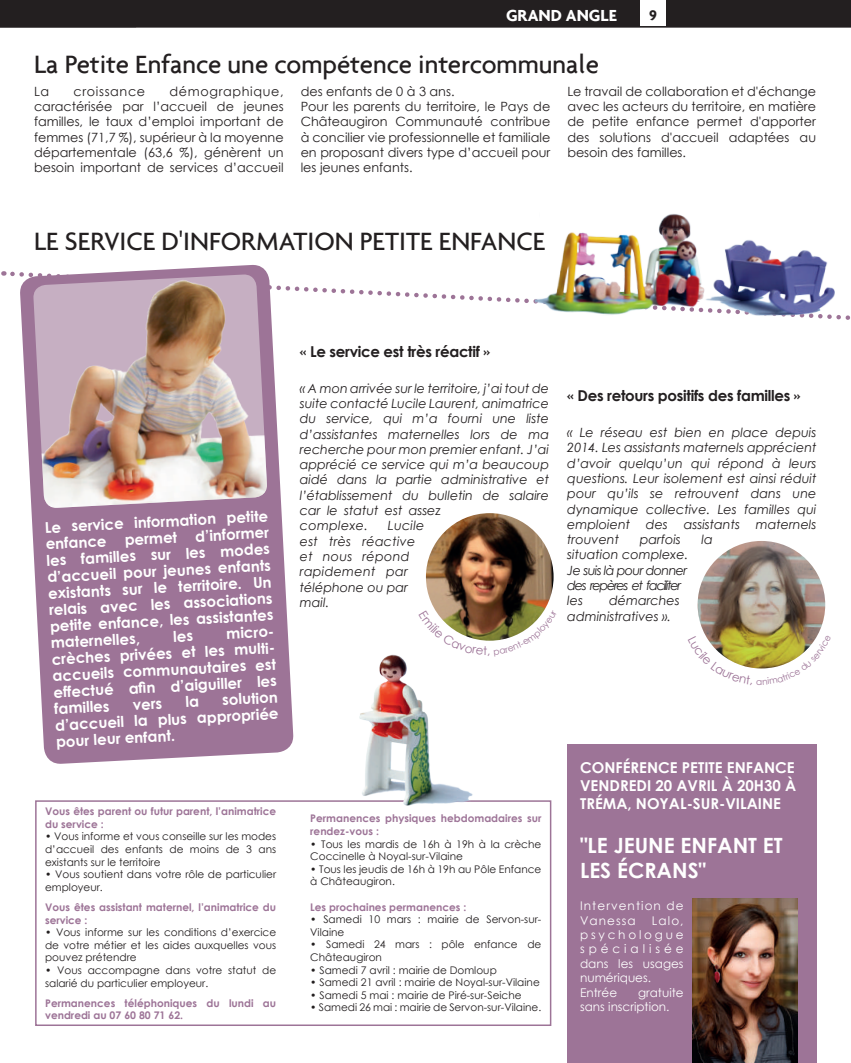
<style>
.page{position:relative;width:851px;height:1063px;background:#fff}
.page>*{position:absolute;margin:0;border:0;box-sizing:border-box;transform-origin:0 0}
.t1{font:500 27px "Agenda";color:#231f20}
.t2{font:700 21px/25.2px "Century Gothic";color:#fff}
.t3{font:700 17.25px "Agenda";color:#fff}
.t4{font:700 15px/16.5px "Century Gothic";color:#fff;text-align:justify}
.t5{font:700 15px "Century Gothic";letter-spacing:-.02em;color:#231f20}
.t6{font:700 15px "Agenda";color:#231f20}
.t7{font:italic 12.75px/15.3px "Century Gothic";color:#231f20}
.t8{font:12.75px/15.3px "Century Gothic";color:#231f20;text-align:justify}
.t9{font:italic 12.75px/15.3px "Century Gothic";letter-spacing:.02em;color:#231f20}
.t10{font:italic 12.75px/15.3px "Century Gothic";letter-spacing:-.05em;color:#231f20}
.t11{font:12.75px "Century Gothic";letter-spacing:.05em;color:#231f20}
.t12{font:12px/14.4px "Century Gothic";color:#fff}
.t13{font:12px/14.4px "Century Gothic";letter-spacing:.09em;color:#fff}
.t14{font:10.5px/12.6px "Century Gothic";color:#231f20}
.t15{font:700 10.5px/12.6px "Century Gothic";color:#9d7497}
.s1{font-family:"Agenda";font-weight:500}
</style>
<div class="page">
<div style="left:0;top:0;width:850px;height:27px;background:#231f20"></div>
<div style="left:640px;top:0;width:25px;height:27px;background:#fff"></div>
<div style="left:567px;top:744px;width:249px;height:319px;background:#9d7497"></div>
<hr style="left:0;top:27px;width:850px;height:1px;background:#231f20">
<svg style="left:10px;top:271px;width:840px;height:49px"></svg>
<svg style="left:19px;top:265px;width:275px;height:499px;fill:#9d7497"></svg>
<img style="left:33px;top:275px;width:234px;height:233px">
<img style="left:697px;top:541px;width:128px;height:127px;border-radius:64px">
<div style="left:35px;top:800px;width:516px;height:226px;border:2px solid #9d7497"></div>
<img style="left:426px;top:513px;width:127px;height:128px;border-radius:64px">
<img style="left:357px;top:654px;width:123px;height:152px">
<img style="left:534px;top:214px;width:305px;height:106px">
<img style="left:692px;top:898px;width:105px;height:165px">
<svg style="left:705px;top:635px;width:113px;height:34px"></svg>
<svg style="left:174px;top:631px;width:19px;height:11px"></svg>
<svg style="left:186px;top:696px;width:12px;height:11px"></svg>
<svg style="left:418px;top:610px;width:127px;height:46px"></svg>
<h3 class="t3" style="left:506px;top:4px;width:112px">GRAND ANGLE</h3>
<h3 class="t6" style="left:649px;top:6px;width:9px">9</h3>
<h1 class="t1" style="left:34px;top:48px;width:566px">La Petite Enfance une compétence intercommunale</h1>
<p class="t8" style="left:34px;top:83px;width:251px;text-indent:135px">démographique, caractérisée par l’accueil de jeunes familles, le taux d’emploi important de femmes (71,7 %), supérieur à la moyenne départementale (63,6 %), génèrent un besoin important de services d’accueil</p>
<p class="t8" style="left:300px;top:83px;width:251px;text-align:left">des enfants de 0 à 3 ans.<br>Pour les parents du territoire, le Pays de Châteaugiron Communauté contribue à concilier vie professionnelle et familiale en proposant divers type d’accueil pour les jeunes enfants.</p>
<p class="t8" style="left:567px;top:83px;width:250px">Le travail de collaboration et d'échange avec les acteurs du territoire, en matière de petite enfance permet d'apporter des solutions d'accueil adaptées au besoin des familles.</p>
<p class="t8" style="left:34px;top:83px;width:17px">La</p>
<p class="t11" style="left:74px;top:82px;width:73px">croissance</p>
<h1 class="t1" style="left:34px;top:225px;width:512px">LE SERVICE D'INFORMATION PETITE ENFANCE</h1>
<h3 class="t4" style="left:44px;top:519px;width:225px;rotate:-3deg">Le service information petite enfance permet d’informer les familles sur les modes d’accueil pour jeunes enfants existants sur le territoire. Un relais avec les associations petite enfance, les assistantes maternelles,</h3>
<h3 class="t4" style="left:50px;top:634px;width:226px;text-indent:176px;rotate:-3deg">micro&shy;crèches privées et les multi&shy;accueils communautaires est effectué afi n d’aiguiller les familles</h3>
<h3 class="t4" style="left:54px;top:700px;width:225px;text-indent:168px;rotate:-3deg">solution d’accueil la plus appropriée pour leur enfant.</h3>
<h3 class="t4" style="left:132px;top:696px;width:31px;rotate:-3deg">vers</h3>
<p class="t15" style="left:45px;top:805px;width:232px">Vous êtes parent ou futur parent, l’animatrice du service :</p>
<p class="t14" style="left:45px;top:830px;width:232px;text-align:justify">• Vous informe et vous conseille sur les modes d’accueil des enfants de moins de 3 ans existants sur le territoire</p>
<p class="t14" style="left:45px;top:868px;width:232px">• Vous soutient dans votre rôle de particulier employeur.</p>
<p class="t15" style="left:45px;top:900px;width:232px">Vous êtes assistant maternel, l’animatrice du service :</p>
<p class="t14" style="left:45px;top:926px;width:232px;text-align:justify">• Vous informe sur les conditions d’exercice de votre métier et les aides auxquelles vous pouvez prétendre</p>
<p class="t14" style="left:45px;top:964px;width:232px">• Vous accompagne dans votre statut de salarié du particulier employeur.</p>
<p class="t15" style="left:45px;top:996px;width:232px">Permanences téléphoniques du lundi au vendredi au 07 60 80 71 62.</p>
<h3 class="t5" style="left:300px;top:340px;width:192px"><span class="s1">«</span> Le service est très réactif <span class="s1">»</span></h3>
<p class="t7" style="left:300px;top:380px;width:251px">« A mon arrivée sur le territoire, j’ai tout de suite contacté Lucile Laurent, animatrice du service, qui m’a fourni une liste d’assistantes maternelles lors de ma recherche pour mon premier enfant. J’ai apprécié ce service qui m’a beaucoup aidé dans la partie administrative et l’établissement du bulletin de salaire car le statut est assez<br>complexe.</p>
<p class="t9" style="left:300px;top:518px;width:126px;text-indent:88px">Lucile est très réactive et nous répond rapidement par téléphone ou par mail.</p>
<h3 class="t5" style="left:567px;top:384px;width:235px"><span class="s1">«</span> Des retours positifs des familles <span class="s1">»</span></h3>
<p class="t7" style="left:567px;top:425px;width:251px;text-align:justify">« Le réseau est bien en place depuis 2014. Les assistants maternels apprécient d’avoir quelqu’un qui répond à leurs questions. Leur isolement est ainsi réduit pour qu’ils se retrouvent dans une dynamique collective. Les familles qui emploient des assistants maternels trouvent</p>
<p class="t7" style="left:639px;top:532px;width:43px">parfois</p>
<p class="t7" style="left:701px;top:532px;width:13px">la</p>
<p class="t10" style="left:567px;top:547px;width:122px">situation complexe.<br>Je suis là pour donner des repères et faciliter les</p>
<p class="t7" style="left:567px;top:593px;width:114px;text-indent:42px">démarches administratives ».</p>
<p class="t15" style="left:310px;top:812px;width:232px">Permanences physiques hebdomadaires sur rendez-vous :</p>
<p class="t14" style="left:310px;top:837px;width:232px">• Tous les mardis de 16h à 19h à la crèche<br>Coccinelle à Noyal-sur-Vilaine</p>
<p class="t14" style="left:310px;top:862px;width:232px">• Tous les jeudis de 16h à 19h au Pôle Enfance à Châteaugiron.</p>
<p class="t15" style="left:310px;top:900px;width:158px">Les prochaines permanences :</p>
<p class="t14" style="left:310px;top:913px;width:232px">• Samedi 10 mars : mairie de Servon-sur-<br>Vilaine</p>
<p class="t14" style="left:310px;top:938px;width:232px">• Samedi 24 mars : pôle enfance de<br>Châteaugiron</p>
<p class="t14" style="left:310px;top:963px;width:188px">• Samedi 7 avril : mairie de Domloup</p>
<p class="t14" style="left:310px;top:976px;width:231px">• Samedi 21 avril : mairie de Noyal-sur-Vilaine</p>
<p class="t14" style="left:310px;top:988px;width:213px">• Samedi 5 mai : mairie de Piré-sur-Seiche</p>
<p class="t14" style="left:310px;top:1001px;width:232px">• Samedi 26 mai : mairie de Servon-sur-Vilaine.</p>
<h3 class="t4" style="left:580px;top:758px;width:218px;line-height:18px">CONFÉRENCE PETITE ENFANCE VENDREDI 20 AVRIL À 20H30 À TRÉMA, NOYAL-SUR-VILAINE</h3>
<h2 class="t2" style="left:580px;top:831px;width:204px">"LE JEUNE ENFANT ET<br>LES ÉCRANS"</h2>
<p class="t13" style="left:580px;top:898px;width:105px">Intervention de<br>Vanessa</p>
<p class="t12" style="left:580px;top:913px;width:105px;text-indent:72px">Lalo, psychologue spécialisée dans les usages numériques.<br>Entrée</p>
<p class="t12" style="left:580px;top:985px;width:105px;text-indent:58px">gratuite sans inscription.</p>
</div>
